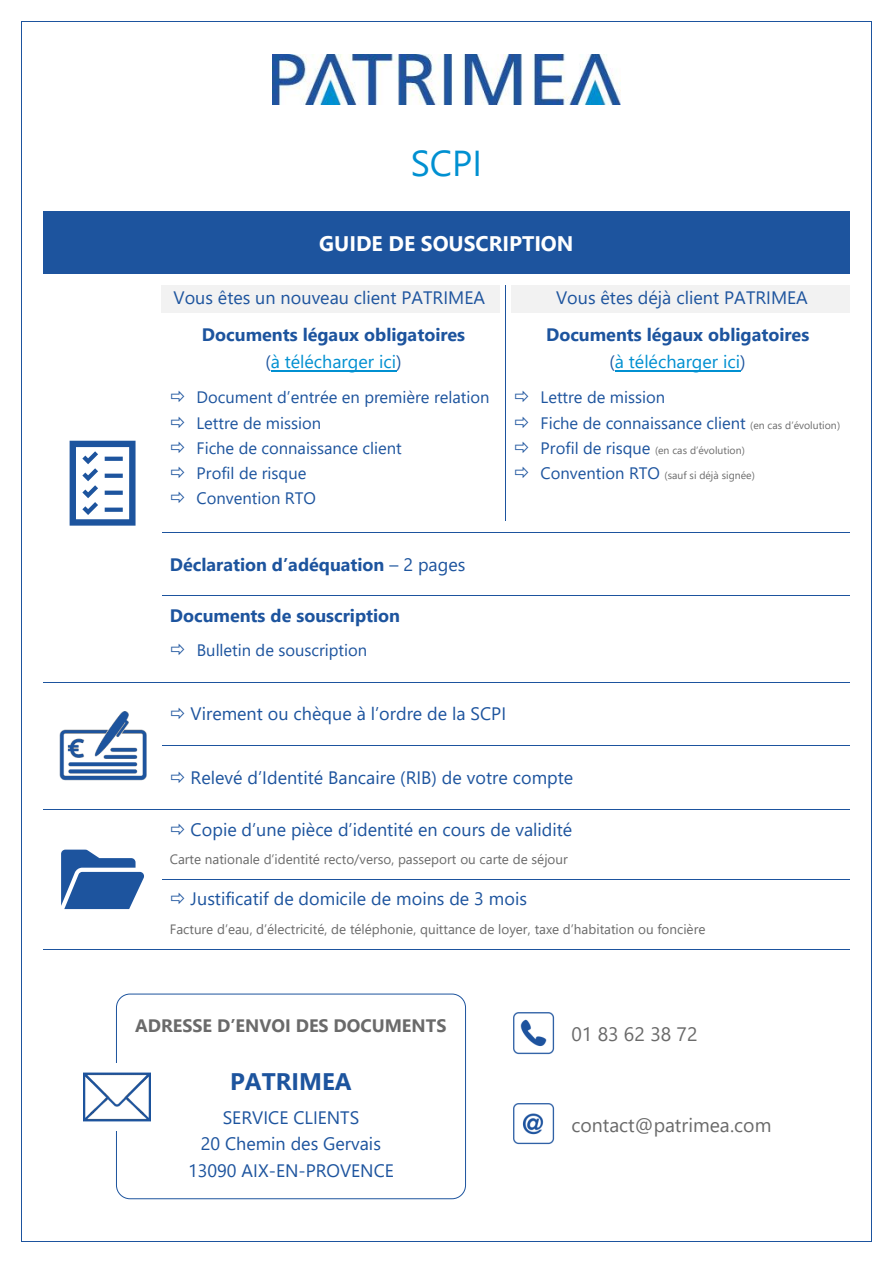
<style>
.page{position:relative;width:893px;height:1263px;background:#fff}
.page>*{position:absolute;margin:0;border:0;box-sizing:border-box;transform-origin:0 0}
.t1{font:36px "Segoe UI";color:#0090d1}
.t2{font:700 24px "Segoe UI";color:#1d549e}
.t3{font:700 21px "Segoe UI";color:#fff}
.t4{font:19.5px "Segoe UI";color:#6a6a6a}
.t5{font:18px "Segoe UI";color:#1d549e}
.t6{font:700 18px/27.6px "Segoe UI";color:#1d549e;text-align:center}
.t7{font:700 18px "Segoe UI";color:#6a6a6a}
.t8{font:16.5px "Segoe UI";color:#1d549e}
.t9{font:13.5px "Segoe UI";color:#6a6a6a}
.t10{font:10.5px "Segoe UI";color:#6a6a6a}
.s1{font-weight:400}
.s2{font-weight:400;color:#0090d1}
.s3{font-size:10.5px;color:#6a6a6a}
.s4{font-size:16.5px;color:#1d549e}
</style>
<div class="page">
<img style="left:272px;top:55px;width:349px;height:50px">
<div style="left:44px;top:212px;width:805px;height:61px;background:#1d549e"></div>
<hr style="left:43px;top:212px;width:1px;height:61px;background:#1d549e">
<hr style="left:849px;top:212px;width:1px;height:61px;background:#1d549e">
<hr style="left:44px;top:273px;width:805px;height:1px;background:#1d549e">
<div style="left:162px;top:285px;width:338px;height:27px;background:#f2f2f2"></div>
<hr style="left:271px;top:370px;width:125px;height:1px;background:#0090d1">
<div style="left:512px;top:285px;width:338px;height:27px;background:#f2f2f2"></div>
<hr style="left:615px;top:370px;width:125px;height:1px;background:#0090d1">
<hr style="left:505px;top:285px;width:1px;height:236px;background:#1d549e">
<hr style="left:162px;top:532px;width:688px;height:1px;background:#1d549e">
<hr style="left:162px;top:595px;width:688px;height:1px;background:#1d549e">
<hr style="left:43px;top:682px;width:119px;height:1px;background:#1d549e">
<hr style="left:162px;top:682px;width:688px;height:1px;background:#1d549e">
<hr style="left:162px;top:745px;width:688px;height:1px;background:#1d549e">
<hr style="left:43px;top:809px;width:119px;height:1px;background:#1d549e">
<hr style="left:162px;top:809px;width:688px;height:1px;background:#1d549e">
<hr style="left:162px;top:879px;width:688px;height:1px;background:#1d549e">
<hr style="left:43px;top:949px;width:119px;height:1px;background:#1d549e">
<hr style="left:162px;top:949px;width:688px;height:1px;background:#1d549e">
<svg style="left:70px;top:441px;width:66px;height:85px"></svg>
<img style="left:59px;top:711px;width:88px;height:70px">
<svg style="left:61px;top:850px;width:83px;height:59px"></svg>
<div style="left:116px;top:994px;width:350px;height:205px;border:1px solid #1d549e;border-radius:13px"></div>
<img style="left:84px;top:1064px;width:66px;height:66px">
<img style="left:513px;top:1012px;width:42px;height:42px">
<img style="left:513px;top:1103px;width:42px;height:41px">
<hr style="left:22px;top:21px;width:850px;height:1px;background:#1d549e">
<hr style="left:21px;top:22px;width:1px;height:1219px;background:#1d549e">
<hr style="left:872px;top:22px;width:1px;height:1219px;background:#1d549e">
<hr style="left:22px;top:1241px;width:850px;height:1px;background:#1d549e">
<p class="t1" style="left:411px;top:137px;width:73px">SCPI</p>
<p class="t3" style="left:319px;top:229px;width:256px">GUIDE DE SOUSCRIPTION</p>
<p class="t5" style="left:174px;top:285px;width:313px">Vous êtes un nouveau client PATRIMEA</p>
<p class="t6" style="left:202px;top:319px;width:265px">Documents légaux obligatoires <span class="s1">(</span><span class="s2">à télécharger ici</span><span class="s1">)</span></p>
<p class="t8" style="left:197px;top:385px;width:294px">Document d’entrée en première relation</p>
<p class="t8" style="left:197px;top:411px;width:126px">Lettre de mission</p>
<p class="t8" style="left:197px;top:436px;width:207px">Fiche de connaissance client</p>
<p class="t8" style="left:197px;top:461px;width:111px">Profil de risque</p>
<p class="t8" style="left:197px;top:486px;width:121px">Convention RTO</p>
<p class="t5" style="left:556px;top:285px;width:253px">Vous êtes déjà client PATRIMEA</p>
<p class="t6" style="left:546px;top:319px;width:265px">Documents légaux obligatoires <span class="s1">(</span><span class="s2">à télécharger ici</span><span class="s1">)</span></p>
<p class="t8" style="left:541px;top:385px;width:126px">Lettre de mission</p>
<p class="t8" style="left:541px;top:411px;width:301px">Fiche de connaissance client <span class="s3">(en cas d’évolution)</span></p>
<p class="t10" style="left:541px;top:442px;width:206px"><span class="s4">Profil de risque</span> (en cas d’évolution)</p>
<p class="t10" style="left:541px;top:468px;width:216px"><span class="s4">Convention RTO</span> (sauf si déjà signée)</p>
<p class="t6" style="left:170px;top:550px;width:297px">Déclaration d’adéquation <span class="s1">– 2 pages</span></p>
<p class="t6" style="left:170px;top:600px;width:232px">Documents de souscription</p>
<p class="t8" style="left:197px;top:639px;width:172px">Bulletin de souscription</p>
<p class="t5" style="left:191px;top:700px;width:317px">Virement ou chèque à l’ordre de la SCPI</p>
<p class="t5" style="left:191px;top:764px;width:384px">Relevé d’Identité Bancaire (RIB) de votre compte</p>
<p class="t5" style="left:191px;top:816px;width:383px">Copie d’une pièce d’identité en cours de validité</p>
<p class="t9" style="left:170px;top:849px;width:400px">Carte nationale d’identité recto/verso, passeport ou carte de séjour</p>
<p class="t5" style="left:191px;top:886px;width:338px">Justificatif de domicile de moins de 3 mois</p>
<p class="t9" style="left:170px;top:919px;width:537px">Facture d’eau, d’électricité, de téléphonie, quittance de loyer, taxe d’habitation ou foncière</p>
<p class="t7" style="left:135px;top:1013px;width:313px">ADRESSE D’ENVOI DES DOCUMENTS</p>
<p class="t2" style="left:230px;top:1064px;width:123px">PATRIMEA</p>
<p class="t5" style="left:223px;top:1104px;width:138px">SERVICE CLIENTS</p>
<p class="t5" style="left:201px;top:1131px;width:182px">20 Chemin des Gervais</p>
<p class="t5" style="left:188px;top:1157px;width:207px">13090 AIX-EN-PROVENCE</p>
<p class="t4" style="left:571px;top:1020px;width:128px">01 83 62 38 72</p>
<p class="t4" style="left:571px;top:1111px;width:202px">contact@patrimea.com</p>
</div>
